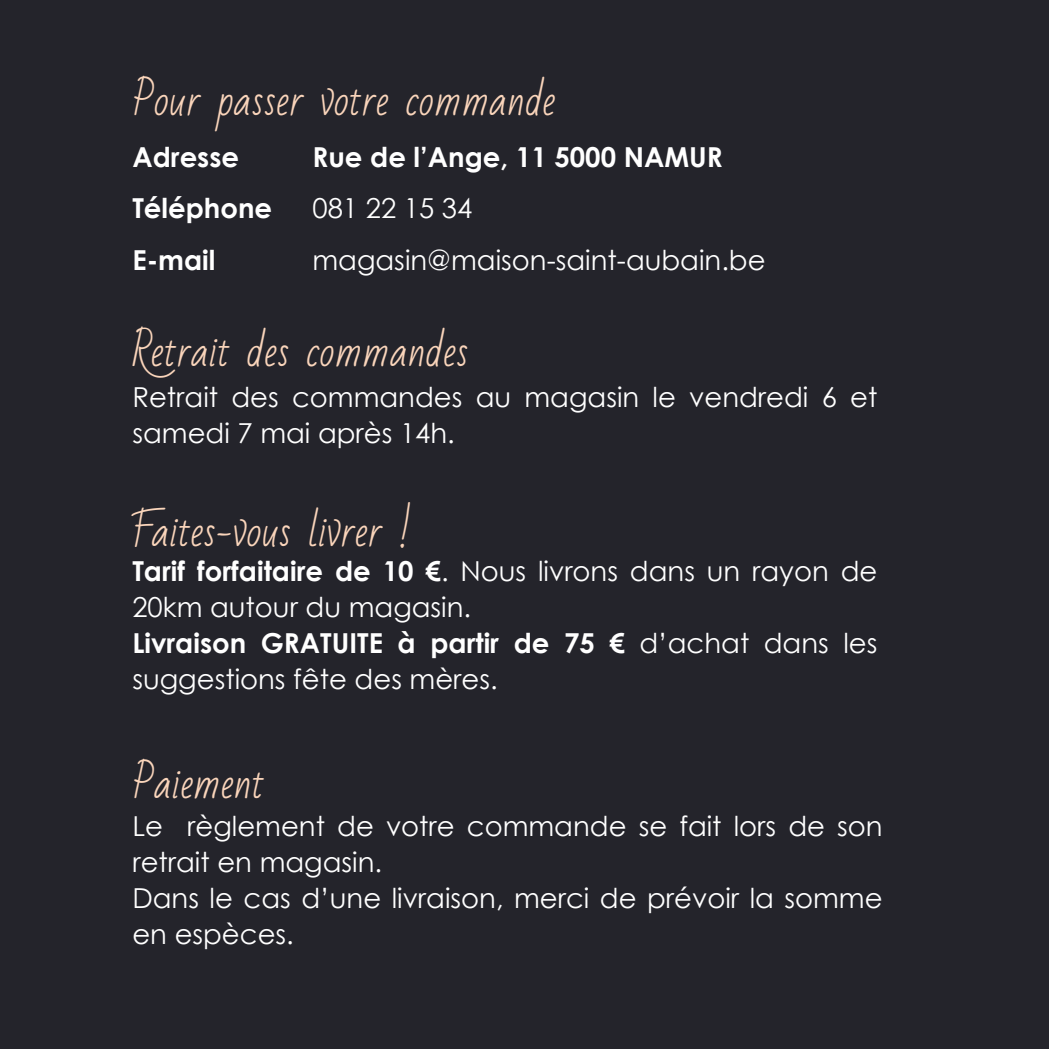
<style>
.page{position:relative;width:1049px;height:1049px;background:#24242b}
.page>*{position:absolute;margin:0;border:0;box-sizing:border-box;transform-origin:0 0}
.t1{font:40px "Bad Script";color:#fad5bb}
.t2{font:27.5px/36px "Century Gothic";color:#fff}
.t3{font:700 27.5px "Century Gothic";color:#fff}
.s1{font-weight:700}
</style>
<div class="page">
<p class="t1" style="left:132px;top:78px;width:425px">Pour passer votre commande</p>
<p class="t3" style="left:132px;top:136px;width:108px">Adresse</p>
<p class="t3" style="left:312px;top:136px;width:412px">Rue de l’Ange, 11 5000 NAMUR</p>
<p class="t3" style="left:132px;top:187px;width:141px">Téléphone</p>
<p class="t2" style="left:312px;top:190px;width:161px">081 22 15 34</p>
<p class="t3" style="left:132px;top:239px;width:85px">E-mail</p>
<p class="t2" style="left:312px;top:241px;width:455px">magasin@maison-saint-aubain.be</p>
<p class="t1" style="left:132px;top:328px;width:338px">Retrait des commandes</p>
<p class="t2" style="left:132px;top:378px;width:746px">Retrait des commandes au magasin le vendredi 6 et samedi 7 mai après 14h.</p>
<p class="t1" style="left:132px;top:508px;width:281px">Faites-vous livrer !</p>
<p class="t2" style="left:132px;top:553px;width:746px"><span class="s1">Tarif forfaitaire de 10 €</span>. Nous livrons dans un rayon de<br>20km autour du magasin.</p>
<p class="t2" style="left:132px;top:625px;width:746px"><span class="s1">Livraison GRATUITE à partir de 75 €</span> d’achat dans les suggestions fête des mères.</p>
<p class="t1" style="left:132px;top:761px;width:133px">Paiement</p>
<p class="t2" style="left:132px;top:807px;width:752px">Le règlement de votre commande se fait lors de son retrait en magasin.</p>
<p class="t2" style="left:132px;top:879px;width:752px">Dans le cas d’une livraison, merci de prévoir la somme en espèces.</p>
</div>
